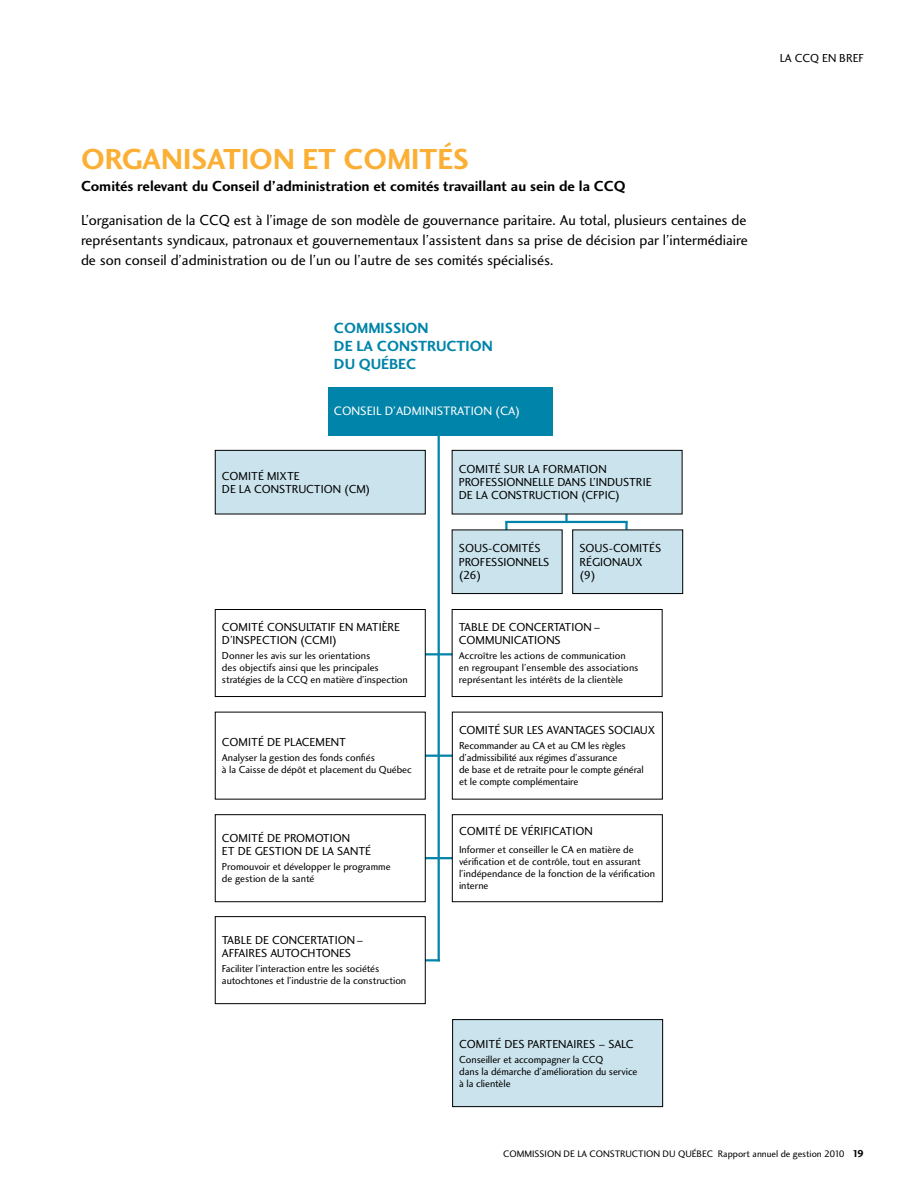
<style>
.page{position:relative;width:918px;height:1188px;background:#fff}
.page>*{position:absolute;margin:0;border:0;box-sizing:border-box;transform-origin:0 0}
.t1{font:30px "Charlotte Sans Bold Plain";color:#fbaf34}
.t2{font:15.15px/18.3px "Charlotte Sans Bold Plain";color:#0084a9}
.t3{font:15px/20.2px "Charlotte Sans Book Plain";color:#000;text-align:justify}
.t4{font:15px "Charlotte Sans Bold Plain";color:#000}
.t5{font:12.6px "Charlotte Sans Book Plain";letter-spacing:.02em;color:#fff}
.t6{font:12px/13.4px "Charlotte Sans Book Plain";letter-spacing:.115em;color:#000}
.t7{font:12px/13.4px "Charlotte Sans Book Plain";letter-spacing:.14em;color:#000}
.t8{font:12px/13.4px "Charlotte Sans Book Plain";letter-spacing:.035em;color:#000}
.t9{font:12px/13.4px "Charlotte Sans Book Plain";color:#000}
.t10{font:12px/13.4px "Charlotte Sans Book Plain";letter-spacing:.195em;color:#000}
.t11{font:12px "Charlotte Sans Book Plain";letter-spacing:.075em;color:#000}
.t12{font:10.5px/12px "Charlotte Sans Book Plain";letter-spacing:-.005em;color:#000}
.t13{font:9.75px "Charlotte Sans Book Plain";color:#000}
.s1{font-family:"Charlotte Sans Bold Plain";font-size:10.5px}
</style>
<div class="page">
<hr style="left:425px;top:857px;width:27px;height:2px;background:#0084a9">
<hr style="left:425px;top:653px;width:27px;height:2px;background:#0084a9">
<hr style="left:425px;top:755px;width:27px;height:2px;background:#0084a9">
<div style="left:328px;top:387px;width:224px;height:48px;background:#0084a9"></div>
<div style="left:453px;top:1020px;width:210px;height:87px;background:#cae3ec"></div>
<div style="left:452px;top:1019px;width:211px;height:88px;border:1px solid #000"></div>
<hr style="left:438px;top:427px;width:2px;height:534px;background:#0084a9">
<svg style="left:565px;top:514px;width:3px;height:7px"></svg>
<svg style="left:505px;top:523px;width:3px;height:7px"></svg>
<svg style="left:625px;top:523px;width:3px;height:7px"></svg>
<hr style="left:505px;top:521px;width:123px;height:2px;background:#0084a9">
<svg style="left:426px;top:959px;width:14px;height:2px"></svg>
<div style="left:573px;top:530px;width:110px;height:64px;background:#cae3ec"></div>
<div style="left:572px;top:530px;width:111px;height:64px;border:1px solid #000"></div>
<div style="left:452px;top:530px;width:110px;height:64px;background:#cae3ec"></div>
<div style="left:452px;top:530px;width:111px;height:64px;border:1px solid #000"></div>
<div style="left:215px;top:916px;width:211px;height:88px;border:1px solid #000"></div>
<div style="left:215px;top:814px;width:211px;height:88px;border:1px solid #000"></div>
<div style="left:215px;top:609px;width:211px;height:88px;border:1px solid #000"></div>
<div style="left:452px;top:609px;width:211px;height:88px;border:1px solid #000"></div>
<div style="left:452px;top:814px;width:211px;height:88px;border:1px solid #000"></div>
<div style="left:215px;top:450px;width:210px;height:64px;background:#cae3ec"></div>
<div style="left:215px;top:450px;width:211px;height:64px;border:1px solid #000"></div>
<div style="left:452px;top:450px;width:230px;height:64px;background:#cae3ec"></div>
<div style="left:452px;top:450px;width:230px;height:64px;border:1px solid #000"></div>
<h1 class="t1" style="left:81px;top:141px;width:79px">ORGANISATION</h1>
<h1 class="t1" style="left:302px;top:141px;width:60px">ET COMITéS</h1>
<h3 class="t4" style="left:81px;top:177px;width:546px">Comités relevant du Conseil d’administration et comités travaillant au sein de la CCQ</h3>
<p class="t3" style="left:81px;top:210px;width:668px">L’organisation de la CCQ est à l’image de son modèle de gouvernance paritaire. Au total, plusieurs centaines de représentants syndicaux, patronaux et gouvernementaux l’assistent dans sa prise de décision par l’intermédiaire de son conseil d’administration ou de l’un ou l’autre de ses comités spécialisés.</p>
<h2 class="t2" style="left:334px;top:319px;width:160px">Commission<br>de la construction du Québec</h2>
<p class="t5" style="left:334px;top:404px;width:188px">Conseil d’administration (CA)</p>
<p class="t10" style="left:222px;top:469px;width:150px">Comité mixte<br>de la construction (CM)</p>
<p class="t7" style="left:459px;top:462px;width:194px">Comité sur la formation professionnelle dans l’industrie de la construction (CFPIC)</p>
<p class="t8" style="left:222px;top:620px;width:180px">Comité consultatif en matière d’inspection (CCMI)</p>
<p class="t12" style="left:222px;top:650px;width:187px">Donner les avis sur les orientations<br>des objectifs ainsi que les principales stratégies de la CCQ en matière d’inspection</p>
<p class="t6" style="left:222px;top:735px;width:126px">Comité de placement</p>
<p class="t12" style="left:222px;top:752px;width:191px">Analyser la gestion des fonds confiés<br>à la Caisse de dépôt et placement du Québec</p>
<p class="t9" style="left:222px;top:831px;width:151px">Comité de promotion<br>et de gestion de la santé</p>
<p class="t12" style="left:222px;top:861px;width:170px">Promouvoir et développer le programme de gestion de la santé</p>
<p class="t6" style="left:222px;top:933px;width:143px">Table de concertation–<br>Affaires autochtones</p>
<p class="t12" style="left:222px;top:963px;width:186px">Faciliter l’interaction entre les sociétés autochtones et l’industrie de la construction</p>
<p class="t6" style="left:459px;top:542px;width:92px">Sous-comités professionnels (26)</p>
<p class="t6" style="left:579px;top:542px;width:83px">Sous-comités régionaux<br>(9)</p>
<p class="t6" style="left:459px;top:620px;width:143px">Table de concertation–<br>Communications</p>
<p class="t12" style="left:459px;top:650px;width:181px">Accroître les actions de communication en regroupant l’ensemble des associations représentant les intérêts de la clientèle</p>
<p class="t11" style="left:459px;top:723px;width:195px">Comité sur les avantages sociaux</p>
<p class="t12" style="left:459px;top:740px;width:186px">Recommander au CA et au CM les règles d’admissibilité aux régimes d’assurance<br>de base et de retraite pour le compte général et le compte complémentaire</p>
<p class="t7" style="left:459px;top:825px;width:135px">Comité de vérification</p>
<p class="t12" style="left:459px;top:843px;width:198px">I nformer et conseiller le CA en matière de vérification et de contrôle, tout en assurant l’indépendance de la fonction de la vérification interne</p>
<p class="t6" style="left:459px;top:1037px;width:176px">Comité des partenaires – SALC</p>
<p class="t12" style="left:459px;top:1053px;width:180px">Conseiller et accompagner la CCQ<br>dans la démarche d’amélioration du service à la clientèle</p>
<p class="t6" style="left:780px;top:51px;width:24px">la ccq</p>
<p class="t6" style="left:822px;top:51px;width:41px">en bref</p>
<p class="t13" style="left:503px;top:1148px;width:362px">Commission de la construction du Québec Rapport annuel de gestion 2010 <span class="s1">19</span></p>
</div>
